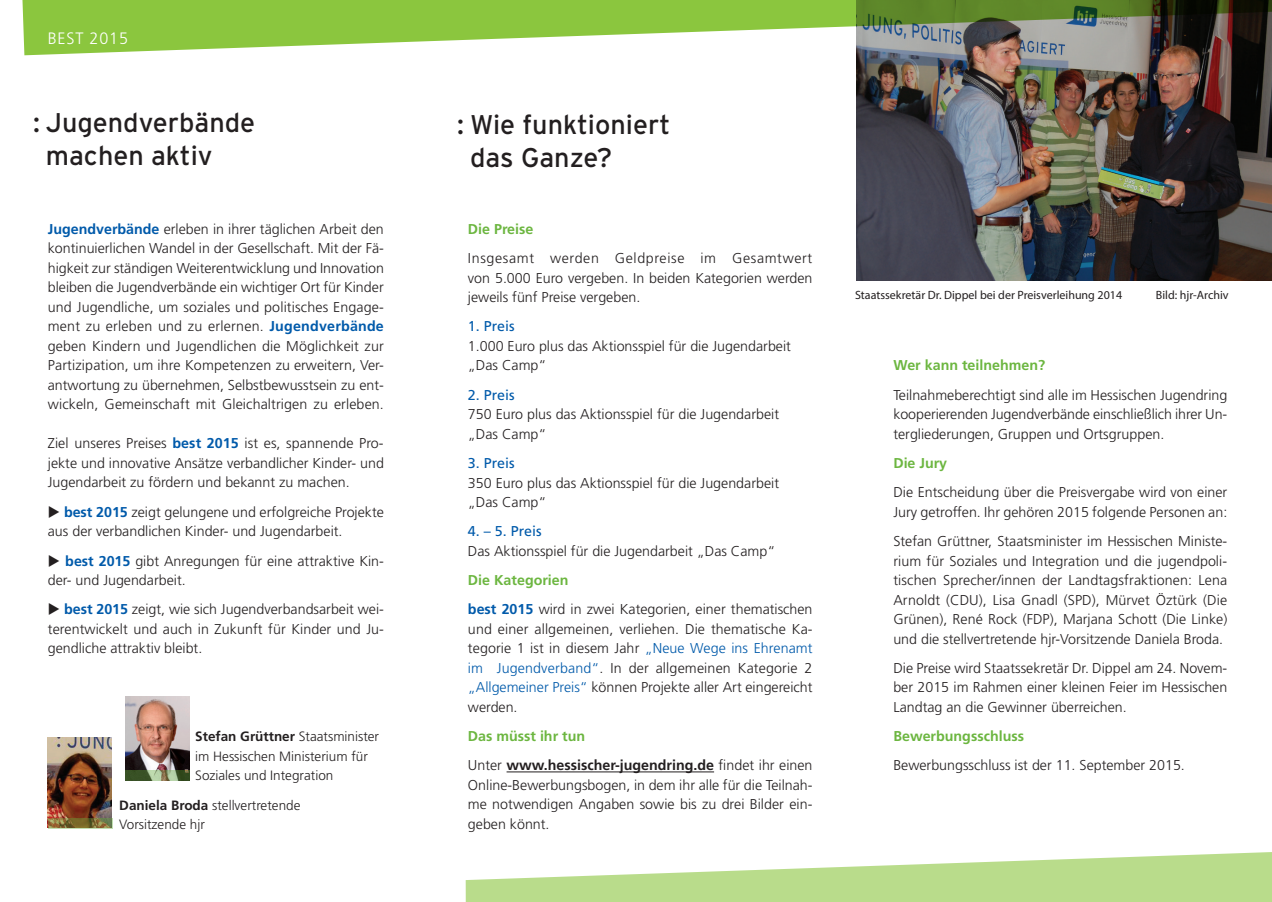
<style>
.page{position:relative;width:1272px;height:902px;background:#fff}
.page>*{position:absolute;margin:0;border:0;box-sizing:border-box;transform-origin:0 0}
.t1{font:27px/33px "Interstate";color:#231f20}
.t2{font:300 16.5px "Frutiger LT Std";letter-spacing:.05em;color:#fff}
.t3{font:300 14.25px/19.5px "Frutiger LT Std";color:#231f20;text-align:justify}
.t4{font:700 14.25px/29.2px "Frutiger LT Std";color:#231f20}
.t5{font:700 14.25px "Frutiger LT Std";color:#6cb640}
.t6{font:14.25px "Frutiger LT Std";color:#015aaa}
.t7{font:300 13.5px/19.5px "Frutiger LT Std";color:#231f20}
.t8{font:12px "Myriad Pro";color:#231f20}
.s1{font-weight:700;color:#015aaa}
.s2{font-weight:700}
.s3{font-weight:700;color:#6cb640}
.s4{color:#015aaa}
.s5{color:#6cb640}
.s6{font-weight:300}
</style>
<div class="page">
<hr style="left:506px;top:771px;width:208px;height:1px;background:#231f20">
<img style="left:125px;top:696px;width:65px;height:74px">
<svg style="left:125px;top:770px;width:65px;height:10px"></svg>
<svg style="left:465px;top:852px;width:806px;height:49px"></svg>
<img style="left:856px;top:55px;width:415px;height:225px">
<svg style="left:22px;top:0;width:1249px;height:55px;fill:#8bc63e"></svg>
<img style="left:48px;top:737px;width:64px;height:80px">
<svg style="left:48px;top:817px;width:65px;height:11px"></svg>
<p class="t2" style="left:48px;top:29px;width:82px">best 2015</p>
<h1 class="t1" style="left:46px;top:106px;width:211px;text-indent:-13px">: Jugendverbände machen aktiv</h1>
<p class="t3" style="left:48px;top:219px;width:338px"><span class="s1">Jugendverbände</span> erleben in ihrer täglichen Arbeit den kontinuierlichen Wandel in der Gesellschaft. Mit der Fä&shy;higkeit zur ständigen Weiterentwicklung und Innovation bleiben die Jugendverbände ein wichtiger Ort für Kinder und Jugendliche, um soziales und politisches Engage&shy;ment zu erleben und zu erlernen. <span class="s1">Jugendverbände </span>geben Kindern und Jugendlichen die Möglichkeit zur Partizipation, um ihre Kompetenzen zu erweitern, Ver&shy;antwortung zu übernehmen, Selbstbewusstsein zu ent&shy;wickeln, Gemeinschaft mit Gleichaltrigen zu erleben.</p>
<p class="t3" style="left:48px;top:434px;width:337px">Ziel unseres Preises <span class="s1">best 2015</span> ist es, spannende Pro&shy;jekte und innovative Ansätze verbandlicher Kinder- und Jugendarbeit zu fördern und bekannt zu machen.</p>
<p class="t3" style="left:48px;top:502px;width:337px">◆ <span class="s1">best 2015</span> zeigt gelungene und erfolgreiche Projekte aus der verbandlichen Kinder- und Jugendarbeit.</p>
<p class="t3" style="left:48px;top:551px;width:337px">◆ <span class="s1">best 2015</span> gibt Anregungen für eine attraktive Kin&shy;der- und Jugendarbeit.</p>
<p class="t3" style="left:48px;top:599px;width:337px">◆ <span class="s1">best 2015</span> zeigt, wie sich Jugendverbandsarbeit wei&shy;terentwickelt und auch in Zukunft für Kinder und Ju&shy;gendliche attraktiv bleibt.</p>
<p class="t7" style="left:195px;top:727px;width:185px"><span class="s2">Stefan Grüttner</span> Staatsminister im Hessischen Ministerium für<br>Soziales und Integration</p>
<p class="t7" style="left:119px;top:795px;width:183px"><span class="s2">Daniela Broda</span> stellvertretende<br>Vorsitzende hjr</p>
<h1 class="t1" style="left:470px;top:108px;width:202px;text-indent:-13px">: Wie funktioniert das Ganze?</h1>
<p class="t5" style="left:468px;top:220px;width:67px">Die Preise</p>
<p class="t3" style="left:468px;top:249px;width:346px">Insgesamt werden Geldpreise im Gesamtwert von 5.000 Euro vergeben. In beiden Kategorien werden jeweils fünf Preise vergeben.</p>
<p class="t6" style="left:468px;top:318px;width:48px">1. Preis</p>
<p class="t3" style="left:468px;top:336px;width:324px">1.000 Euro plus das Aktionsspiel für die Jugendarbeit „Das Camp“</p>
<p class="t6" style="left:468px;top:386px;width:48px">2. Preis</p>
<p class="t3" style="left:468px;top:405px;width:312px">750 Euro plus das Aktionsspiel für die Jugendarbeit „Das Camp“</p>
<p class="t6" style="left:468px;top:454px;width:48px">3. Preis</p>
<p class="t3" style="left:468px;top:473px;width:312px">350 Euro plus das Aktionsspiel für die Jugendarbeit „Das Camp“</p>
<p class="t6" style="left:468px;top:523px;width:75px">4. – 5. Preis</p>
<p class="t3" style="left:468px;top:541px;width:309px">Das Aktionsspiel für die Jugendarbeit „Das Camp“</p>
<p class="t3" style="left:468px;top:565px;width:346px;line-height:29.2px"><span class="s3">Die Kategorien<br></span><span class="s1">best 2015</span> wird in zwei Kategorien, einer thematischen</p>
<p class="t3" style="left:468px;top:619px;width:346px">und einer allgemeinen, verliehen. Die thematische Ka&shy;tegorie 1 ist in diesem Jahr <span class="s4">„Neue Wege ins Ehrenamt im Jugendverband“</span>. In der allgemeinen Kategorie 2 <span class="s4">„Allgemeiner Preis“</span> können Projekte aller Art eingereicht werden.</p>
<p class="t4" style="left:468px;top:721px;width:346px"><span class="s5">Das müsst ihr tun<br></span><span class="s6">U nter</span> www.hessischer-jugendring.de <span class="s6">findet ihr einen</span></p>
<p class="t3" style="left:468px;top:775px;width:346px">Online-Bewerbungsbogen, in dem ihr alle für die Teilnah&shy;me notwendigen Angaben sowie bis zu drei Bilder ein&shy;geben könnt.</p>
<p class="t8" style="left:855px;top:287px;width:268px">Staatssekretär Dr. Dippel bei der Preisverleihung 2014</p>
<p class="t8" style="left:1155px;top:287px;width:74px">Bild: hjr-Archiv</p>
<p class="t5" style="left:893px;top:357px;width:153px">Wer kann teilnehmen?</p>
<p class="t3" style="left:893px;top:385px;width:335px">Teilnahmeberechtigt sind alle im Hessischen Jugendring kooperierenden Jugendverbände einschließlich ihrer U n&shy;tergliederungen, Gruppen und Ortsgruppen.</p>
<p class="t5" style="left:893px;top:454px;width:55px">Die Jury</p>
<p class="t3" style="left:893px;top:483px;width:335px">Die Entscheidung über die Preisvergabe wird von einer<br>Jury getroffen. Ihr gehören 2015 folgende Personen an:</p>
<p class="t3" style="left:893px;top:531px;width:335px">Stefan Grüttner, Staatsminister im Hessischen Ministe&shy;rium für Soziales und Integration und die jugendpoli&shy;tischen Sprecher/innen der Landtagsfraktionen: Lena Arnoldt (CDU), Lisa Gnadl (SPD), Mürvet Öztürk (Die Grünen), René Rock (FDP), Marjana Schott (Die Linke) und die stellvertretende hjr-Vorsitzende Daniela Broda.</p>
<p class="t3" style="left:893px;top:658px;width:335px">Die Preise wird Staatssekretär Dr. Dippel am 24. Novem&shy;ber 2015 im Rahmen einer kleinen Feier im Hessischen Landtag an die Gewinner überreichen.</p>
<p class="t5" style="left:893px;top:727px;width:132px">Bewerbungsschluss</p>
<p class="t3" style="left:893px;top:756px;width:293px">Bewerbungsschluss ist der 11. September 2015.</p>
</div>
